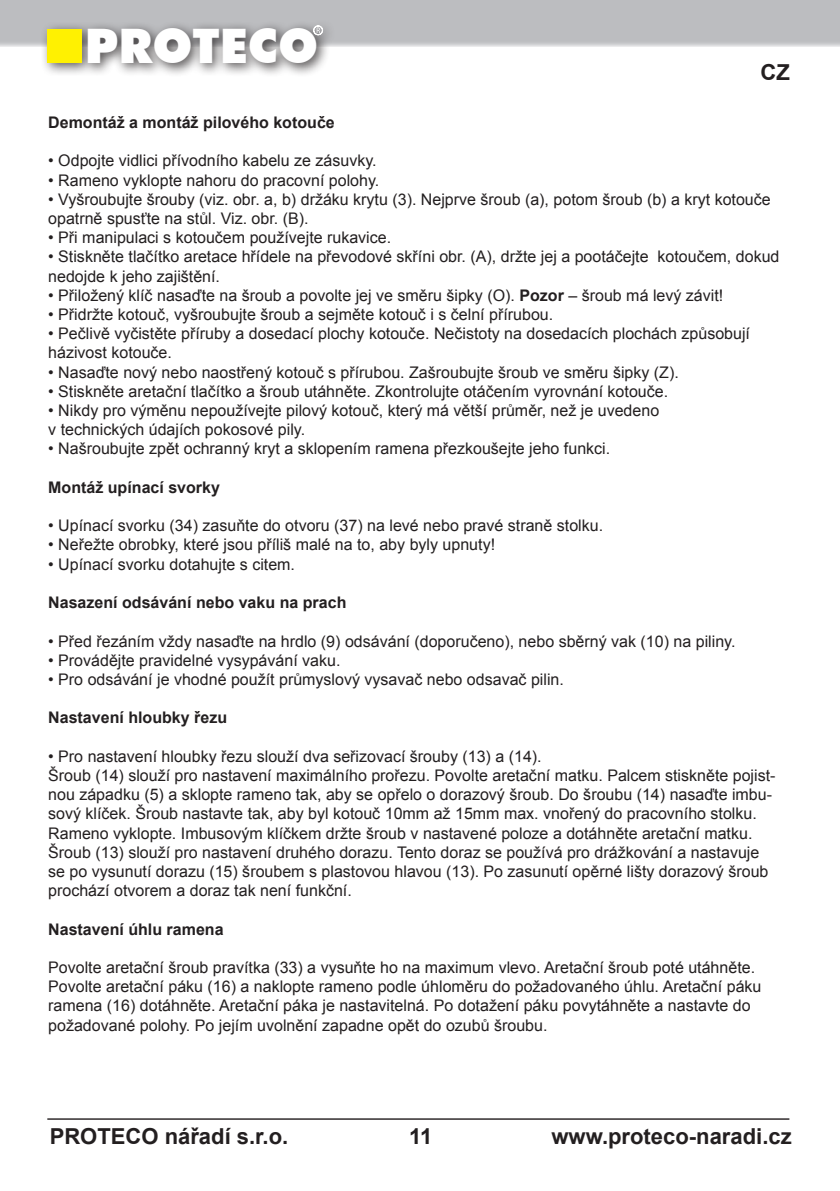
<style>
.page{position:relative;width:840px;height:1191px;background:#fff}
.page>*{position:absolute;margin:0;border:0;box-sizing:border-box;transform-origin:0 0}
.t1{font:900 47.6px "Futura BT";color:#fff}
.t2{font:700 22px "Arial";color:#231f20}
.t3{font:16px/19.2px "Arial";color:#231f20}
.t4{font:700 16px "Arial";color:#231f20}
.s1{font-weight:700}
</style>
<div class="page">
<div style="left:0;top:0;width:839px;height:46px;background:#bcbdc0"></div>
<hr style="left:47px;top:1118px;width:742px;height:1px;background:#231f20">
<div style="left:40px;top:19px;width:296px;height:59px;background:#231f20;opacity:.75"></div>
<div style="left:47px;top:29px;width:34px;height:34px;background:#fff101"></div>
<svg style="left:313px;top:25px;width:10px;height:10px"></svg>
<h1 class="t1" style="left:85px;top:17px;width:235px">PROTECO</h1>
<h2 class="t2" style="left:760px;top:57px;width:31px">CZ</h2>
<p class="t4" style="left:48px;top:112px;width:288px">Demontáž a montáž pilového kotouče</p>
<p class="t3" style="left:48px;top:151px;width:330px">• Odpojte vidlici přívodního kabelu ze zásuvky.</p>
<p class="t3" style="left:48px;top:170px;width:332px">• Rameno vyklopte nahoru do pracovní polohy.</p>
<p class="t3" style="left:48px;top:190px;width:723px">• Vyšroubujte šrouby (viz. obr. a, b) držáku krytu (3). Nejprve šroub (a), potom šroub (b) a kryt kotouče opatrně spusťte na stůl. Viz. obr. (B).</p>
<p class="t3" style="left:48px;top:228px;width:344px">• Při manipulaci s kotoučem používejte rukavice.</p>
<p class="t3" style="left:48px;top:247px;width:732px">• Stiskněte tlačítko aretace hřídele na převodové skříni obr. (A), držte jej a pootáčejte kotoučem, dokud nedojde k jeho zajištění.</p>
<p class="t3" style="left:48px;top:286px;width:676px">• Přiložený klíč nasaďte na šroub a povolte jej ve směru šipky (O). <span class="s1">Pozor</span> – šroub má levý závit!</p>
<p class="t3" style="left:48px;top:305px;width:506px">• Přidržte kotouč, vyšroubujte šroub a sejměte kotouč i s čelní přírubou.</p>
<p class="t3" style="left:48px;top:324px;width:703px">• Pečlivě vyčistěte příruby a dosedací plochy kotouče. Nečistoty na dosedacích plochách způsobují házivost kotouče.</p>
<p class="t3" style="left:48px;top:362px;width:631px">• Nasaďte nový nebo naostřený kotouč s přírubou. Zašroubujte šroub ve směru šipky (Z).</p>
<p class="t3" style="left:48px;top:382px;width:621px">• Stiskněte aretační tlačítko a šroub utáhněte. Zkontrolujte otáčením vyrovnání kotouče.</p>
<p class="t3" style="left:48px;top:401px;width:612px">• Nikdy pro výměnu nepoužívejte pilový kotouč, který má větší průměr, než je uvedeno v technických údajích pokosové pily.</p>
<p class="t3" style="left:48px;top:439px;width:563px">• Našroubujte zpět ochranný kryt a sklopením ramena přezkoušejte jeho funkci.</p>
<p class="t4" style="left:48px;top:476px;width:173px">Montáž upínací svorky</p>
<p class="t3" style="left:48px;top:516px;width:556px">• Upínací svorku (34) zasuňte do otvoru (37) na levé nebo pravé straně stolku.</p>
<p class="t3" style="left:48px;top:535px;width:448px">• Neřežte obrobky, které jsou příliš malé na to, aby byly upnuty!</p>
<p class="t3" style="left:48px;top:554px;width:248px">• Upínací svorku dotahujte s citem.</p>
<p class="t4" style="left:48px;top:592px;width:299px">Nasazení odsávání nebo vaku na prach</p>
<p class="t3" style="left:48px;top:631px;width:688px">• Před řezáním vždy nasaďte na hrdlo (9) odsávání (doporučeno), nebo sběrný vak (10) na piliny.</p>
<p class="t3" style="left:48px;top:650px;width:293px">• Provádějte pravidelné vysypávání vaku.</p>
<p class="t3" style="left:48px;top:670px;width:517px">• Pro odsávání je vhodné použít průmyslový vysavač nebo odsavač pilin.</p>
<p class="t4" style="left:48px;top:707px;width:180px">Nastavení hloubky řezu</p>
<p class="t3" style="left:48px;top:746px;width:728px">• Pro nastavení hloubky řezu slouží dva seřizovací šrouby (13) a (14).<br>Šroub (14) slouží pro nastavení maximálního prořezu. Povolte aretační matku. Palcem stiskněte pojist&shy;nou západku (5) a sklopte rameno tak, aby se opřelo o dorazový šroub. Do šroubu (14) nasaďte imbu&shy;sový klíček. Šroub nastavte tak, aby byl kotouč 10mm až 15mm max. vnořený do pracovního stolku.<br>Rameno vyklopte. Imbusovým klíčkem držte šroub v nastavené poloze a dotáhněte aretační matku.<br>Šroub (13) slouží pro nastavení druhého dorazu. Tento doraz se používá pro drážkování a nastavuje se po vysunutí dorazu (15) šroubem s plastovou hlavou (13). Po zasunutí opěrné lišty dorazový šroub prochází otvorem a doraz tak není funkční.</p>
<p class="t4" style="left:48px;top:918px;width:177px">Nastavení úhlu ramena</p>
<p class="t3" style="left:48px;top:958px;width:714px">Povolte aretační šroub pravítka (33) a vysuňte ho na maximum vlevo. Aretační šroub poté utáhněte.<br>Povolte aretační páku (16) a naklopte rameno podle úhloměru do požadovaného úhlu. Aretační páku ramena (16) dotáhněte. Aretační páka je nastavitelná. Po dotažení páku povytáhněte a nastavte do požadované polohy. Po jejím uvolnění zapadne opět do ozubů šroubu.</p>
<h2 class="t2" style="left:50px;top:1122px;width:240px">PROTECO nářadí s.r.o.</h2>
<h2 class="t2" style="left:409px;top:1122px;width:25px">11</h2>
<h2 class="t2" style="left:551px;top:1122px;width:241px">www.proteco-naradi.cz</h2>
</div>
